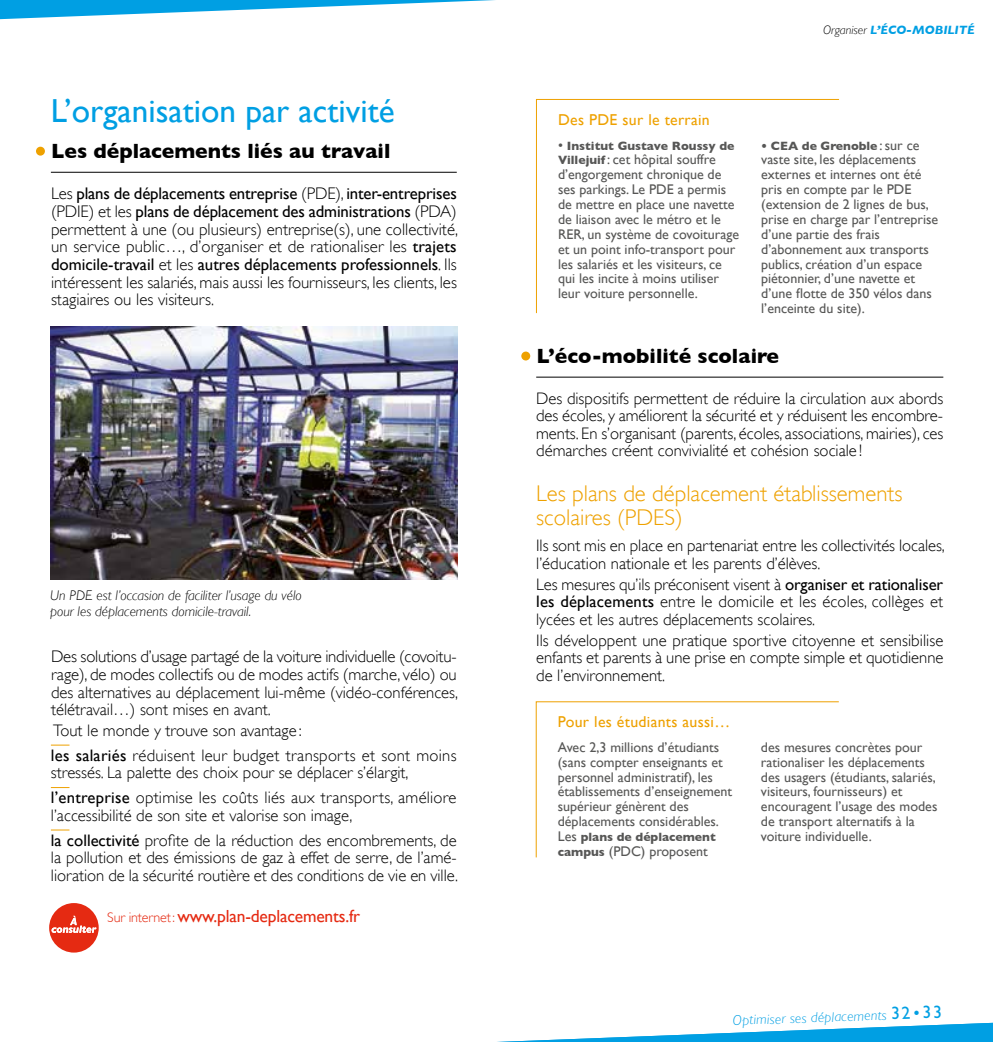
<style>
.page{position:relative;width:993px;height:1042px;background:#fff}
.page>*{position:absolute;margin:0;border:0;box-sizing:border-box;transform-origin:0 0}
.t1{font:33.25px "Gill Sans";color:#009fe3}
.t2{font:300 22.75px/24.5px "Gill Sans";color:#eea100}
.t3{font:700 21px "Gill Sans";color:#000}
.t4{font:17.5px "Gill Sans";letter-spacing:-.01em;color:#e52a12}
.t5{font:300 16.8px/17.7px "Gill Sans";letter-spacing:-.005em;color:#000;text-align:justify}
.t6{font:300 16.62px/17.5px "Gill Sans";color:#000}
.t7{font:15.75px "Gill Sans";letter-spacing:.02em;color:#eea100}
.t8{font:14px/14.9px "Gill Sans";color:#575756}
.t9{font:italic 300 14px/15.8px "Gill Sans";color:#000}
.t10{font:italic 300 14px "Gill Sans";color:#009fe3}
.t11{font:700 12.25px "Gill Sans";color:#575756}
.t12{font:italic 700 12.25px "Gill Sans";color:#009fe3}
.s1{font-weight:400}
.s2{font-size:16.62px}
.s3{font-weight:300;font-size:14px}
.s4{font-weight:300;color:#000}
.s5{font-weight:400;font-size:14px}
.s6{font-weight:700;font-size:12.25px}
.s7{font-weight:400;font-style:normal;font-size:17.5px}
.s8{font-style:normal;font-size:17.5px}
</style>
<div class="page">
<hr style="left:536px;top:377px;width:407px;height:1px;background:#000">
<div style="left:521px;top:351px;width:9px;height:9px;background:#eea100;border-radius:50%"></div>
<svg style="left:535px;top:701px;width:304px;height:157px"></svg>
<svg style="left:0;top:0;width:495px;height:19px"></svg>
<svg style="left:497px;top:1022px;width:495px;height:20px"></svg>
<hr style="left:51px;top:172px;width:405px;height:1px;background:#000">
<svg style="left:51px;top:744px;width:18px;height:1px"></svg>
<svg style="left:51px;top:787px;width:18px;height:1px"></svg>
<svg style="left:51px;top:829px;width:18px;height:1px"></svg>
<div style="left:36px;top:147px;width:9px;height:9px;background:#eea100;border-radius:50%"></div>
<img style="left:50px;top:326px;width:407px;height:254px">
<svg style="left:536px;top:99px;width:303px;height:214px"></svg>
<svg style="left:50px;top:903px;width:49px;height:49px"></svg>
<h1 class="t1" style="left:51px;top:91px;width:345px">L’organisation par activité</h1>
<p class="t3" style="left:51px;top:139px;width:341px">Les déplacements liés au travail</p>
<p class="t5" style="left:51px;top:185px;width:408px">Les <span class="s1">plans de déplacements entreprise</span> (PDE), <span class="s1">inter-entreprises </span>(PDIE) et les <span class="s1">plans de déplacement des administrations</span> (PDA) permettent à une (ou plusieurs) entreprise(s), une collectivité, un service public…, d’organiser et de rationaliser les <span class="s1">trajets domicile-travail</span> et les <span class="s1">autres déplacements professionnels</span>. Ils intéressent les salariés, mais aussi les fournisseurs, les clients, les stagiaires ou les visiteurs.</p>
<p class="t9" style="left:50px;top:588px;width:253px">Un PDE est l’occasion de faciliter l’usage du vélo pour les déplacements domicile-travail.</p>
<p class="t5" style="left:51px;top:648px;width:407px">Des solutions d’usage partagé de la voiture individuelle (covoitu&shy;rage), de modes collectifs ou de modes actifs (marche, vélo<span class="s2">) ou</span></p>
<p class="t6" style="left:51px;top:683px;width:408px">des alternatives au déplacement lui-même (vidéo-conférences, télétravail…) sont mises en avant.</p>
<p class="t6" style="left:51px;top:718px;width:407px;line-height:24.8px">Tout le monde y trouve son avantage :<br><span class="s1">les salariés</span> réduisent leur budget transports et sont moins</p>
<p class="t6" style="left:51px;top:760px;width:407px;line-height:24.8px">stressés. La palette des choix pour se déplacer s’élargit, <span class="s1">l’entreprise</span> optimise les coûts liés aux transports, améliore</p>
<p class="t6" style="left:51px;top:803px;width:407px;line-height:24.8px">l’accessibilité de son site et valorise son image,<br><span class="s1">la collectivité</span> profite de la réduction des encombrements, de</p>
<p class="t6" style="left:51px;top:849px;width:408px">la pollution et des émissions de gaz à effet de serre, de l’amé&shy;lioration de la sécurité routière et des conditions de vie en ville.</p>
<p class="t4" style="left:107px;top:905px;width:254px"><span class="s3">Sur internet:</span> www.plan-deplacements.fr</p>
<p class="t12" style="left:822px;top:22px;width:153px"><span class="s4">Organiser</span> L’ÉCO-MOBILITÉ</p>
<p class="t7" style="left:558px;top:110px;width:153px">Des PDE sur le terrain</p>
<p class="t11" style="left:558px;top:138px;width:178px"><span class="s5">•</span> Institut Gustave Roussy de</p>
<p class="t8" style="left:558px;top:152px;width:182px"><span class="s6">Villejuif</span>: cet hôpital souffre d’engorgement chronique de ses parkings. Le PDE a permis de mettre en place une navette de liaison avec le métro et le<br>RER, un système de covoiturage et un point info-transport pour les salariés et les visiteurs, ce qui les incite à moins utiliser leur voiture personnelle.</p>
<p class="t11" style="left:761px;top:138px;width:160px">• CEA de Grenoble<span class="s5">: sur ce</span></p>
<p class="t8" style="left:761px;top:152px;width:179px">vaste site, les déplacements externes et internes ont été pris en compte par le PDE (extension de 2 lignes de bus, prise en charge par l’entreprise d’une partie des frais d’abonnement aux transports publics, création d’un espace piétonnier, d’une navette et d’une flotte de 350 vélos dans l’enceinte du site).</p>
<p class="t3" style="left:536px;top:344px;width:244px">L’éco-mobilité scolaire</p>
<p class="t6" style="left:536px;top:389px;width:408px;text-align:justify">Des dispositifs permettent de réduire la circulation aux abords des écoles, y améliorent la sécurité et y réduisent les encombre&shy;ments. En s’organisant (parents, écoles, associations, mairies), ces démarches créent convivialité et cohésion sociale !</p>
<h2 class="t2" style="left:536px;top:481px;width:367px">Les plans de déplacement établissements scolaires (PDES)</h2>
<p class="t6" style="left:536px;top:537px;width:410px">Ils sont mis en place en partenariat entre les collectivités locales, l’éducation nationale et les parents d’élèves.</p>
<p class="t6" style="left:536px;top:575px;width:408px;text-align:justify">Les mesures qu’ils préconisent visent à <span class="s1">organiser et rationaliser les déplacements</span> entre le domicile et les écoles, collèges et lycées et les autres déplacements scolaires.</p>
<p class="t6" style="left:536px;top:631px;width:408px;text-align:justify">Ils développent une pratique sportive citoyenne et sensibilise enfants et parents à une prise en compte simple et quotidienne de l’environnement.</p>
<p class="t7" style="left:557px;top:712px;width:174px">Pour les étudiants aussi…</p>
<p class="t8" style="left:557px;top:739px;width:176px">Avec 2,3 millions d’étudiants (sans compter enseignants et personnel administratif), les établissements d’enseignement supérieur génèrent des déplacements considérables.</p>
<p class="t11" style="left:557px;top:830px;width:159px"><span class="s5">Les</span> plans de déplacement</p>
<p class="t8" style="left:557px;top:844px;width:151px"><span class="s6">campus</span> (PDC) proposent</p>
<p class="t8" style="left:760px;top:739px;width:178px">des mesures concrètes pour rationaliser les déplacements des usagers (étudiants, salariés, visiteurs, fournisseurs) et encouragent l’usage des modes de transport alternatifs à la voiture individuelle.</p>
<p class="t10" style="left:732px;top:1012px;width:211px;rotate:-2deg">Optimiser ses déplacements <span class="s7">32</span><span class="s8">•</span><span class="s7">33</span></p>
</div>
